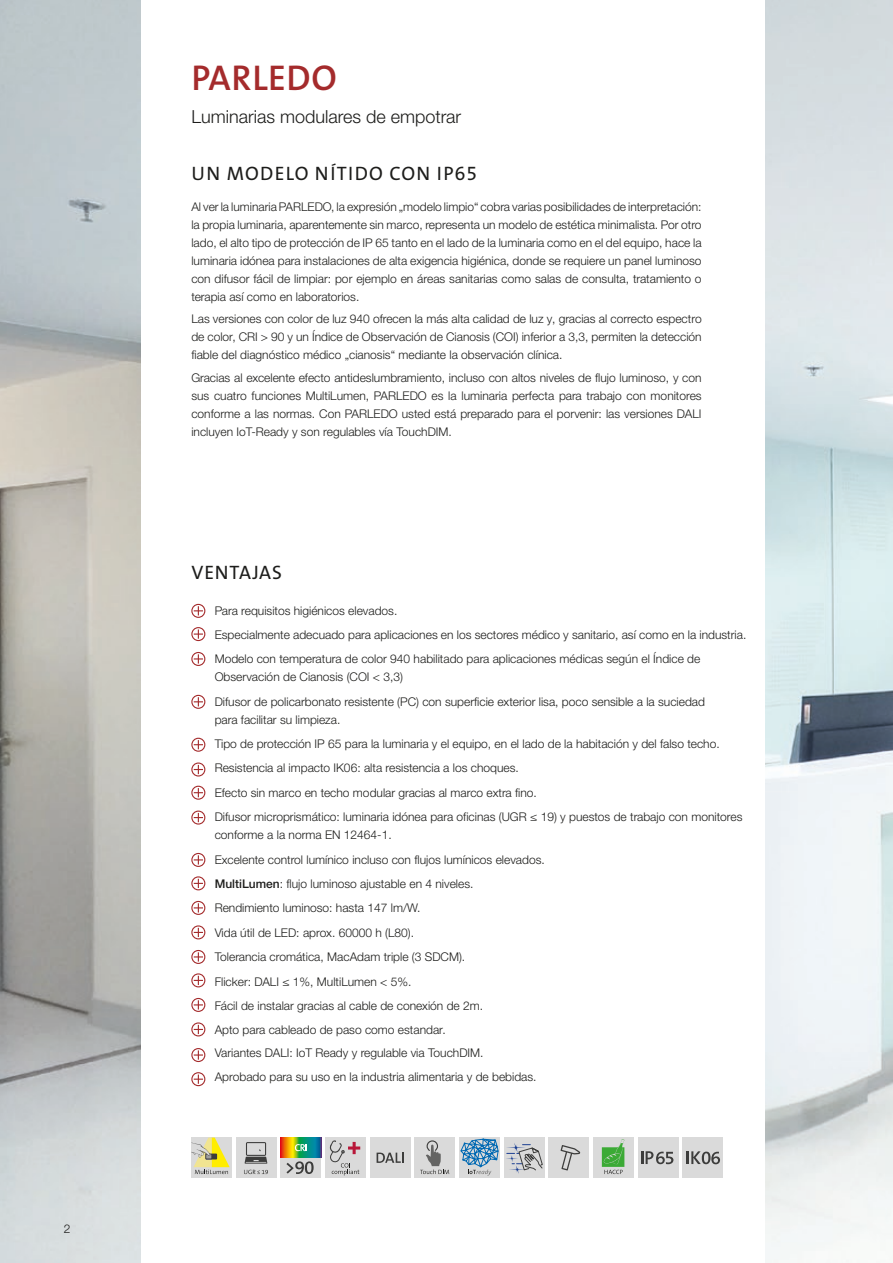
<style>
.page{position:relative;width:893px;height:1263px;background:#fff}
.page>*{position:absolute;margin:0;border:0;box-sizing:border-box;transform-origin:0 0}
.t1{font:600 36px "The Sans B W6";letter-spacing:.015em;color:#a42b2c}
.t2{font:19.5px "The Sans B W5 Plain";letter-spacing:.06em;color:#1d1d1b}
.t3{font:19.5px "The Sans B W5 Plain";letter-spacing:.04em;color:#1d1d1b}
.t4{font:300 18px "Helvetica Neue LTW1 G";color:#1d1d1b}
.t5{font:300 12px/18px "Helvetica Neue LTW1 G";color:#1d1d1b}
.s1{font-weight:500}
</style>
<div class="page">
<img style="left:765px;top:0;width:128px;height:1263px">
<img style="left:0;top:0;width:140px;height:1263px">
<div style="left:236px;top:1137px;width:40px;height:41px;background:#dadada"></div>
<svg style="left:244px;top:1170px;width:24px;height:4px"></svg>
<svg style="left:245px;top:1142px;width:22px;height:21px"></svg>
<div style="left:281px;top:1137px;width:40px;height:41px;background:#dadada"></div>
<svg style="left:281px;top:1137px;width:40px;height:21px"></svg>
<svg style="left:295px;top:1144px;width:12px;height:7px"></svg>
<svg style="left:286px;top:1161px;width:28px;height:13px"></svg>
<div style="left:325px;top:1137px;width:41px;height:41px;background:#dadada"></div>
<svg style="left:329px;top:1140px;width:31px;height:35px"></svg>
<div style="left:504px;top:1137px;width:40px;height:41px;background:#dadada"></div>
<svg style="left:506px;top:1143px;width:37px;height:31px"></svg>
<div style="left:593px;top:1137px;width:41px;height:41px;background:#dadada"></div>
<svg style="left:602px;top:1139px;width:22px;height:35px"></svg>
<div style="left:638px;top:1137px;width:40px;height:41px;background:#dadada"></div>
<svg style="left:641px;top:1151px;width:32px;height:13px"></svg>
<div style="left:682px;top:1137px;width:41px;height:41px;background:#dadada"></div>
<svg style="left:686px;top:1151px;width:34px;height:13px"></svg>
<div style="left:549px;top:1137px;width:40px;height:41px;background:#dadada"></div>
<svg style="left:561px;top:1145px;width:19px;height:25px"></svg>
<div style="left:415px;top:1137px;width:40px;height:41px;background:#dadada"></div>
<svg style="left:420px;top:1140px;width:29px;height:34px"></svg>
<div style="left:459px;top:1137px;width:41px;height:41px;background:#dadada"></div>
<svg style="left:461px;top:1138px;width:38px;height:37px"></svg>
<div style="left:370px;top:1137px;width:40px;height:41px;background:#dadada"></div>
<svg style="left:377px;top:1152px;width:27px;height:11px"></svg>
<div style="left:191px;top:1137px;width:41px;height:41px;background:#dadada"></div>
<svg style="left:191px;top:1137px;width:39px;height:37px"></svg>
<div style="left:191px;top:810px;width:14px;height:14px;border:1px solid #a42b2c;border-radius:50%"></div>
<svg style="left:194px;top:813px;width:9px;height:9px"></svg>
<div style="left:191px;top:853px;width:14px;height:14px;border:1px solid #a42b2c;border-radius:50%"></div>
<svg style="left:194px;top:855px;width:9px;height:9px"></svg>
<div style="left:191px;top:876px;width:14px;height:14px;border:1px solid #a42b2c;border-radius:50%"></div>
<svg style="left:194px;top:879px;width:9px;height:9px"></svg>
<div style="left:191px;top:901px;width:14px;height:14px;border:1px solid #a42b2c;border-radius:50%"></div>
<svg style="left:194px;top:903px;width:9px;height:9px"></svg>
<div style="left:191px;top:925px;width:14px;height:14px;border:1px solid #a42b2c;border-radius:50%"></div>
<svg style="left:194px;top:928px;width:9px;height:9px"></svg>
<div style="left:191px;top:950px;width:14px;height:14px;border:1px solid #a42b2c;border-radius:50%"></div>
<svg style="left:194px;top:952px;width:9px;height:9px"></svg>
<div style="left:191px;top:973px;width:14px;height:14px;border:1px solid #a42b2c;border-radius:50%"></div>
<svg style="left:194px;top:976px;width:9px;height:9px"></svg>
<div style="left:191px;top:998px;width:14px;height:14px;border:1px solid #a42b2c;border-radius:50%"></div>
<svg style="left:194px;top:1000px;width:9px;height:9px"></svg>
<div style="left:191px;top:1022px;width:14px;height:14px;border:1px solid #a42b2c;border-radius:50%"></div>
<svg style="left:194px;top:1025px;width:9px;height:9px"></svg>
<div style="left:191px;top:1048px;width:14px;height:14px;border:1px solid #a42b2c;border-radius:50%"></div>
<svg style="left:194px;top:1050px;width:9px;height:10px"></svg>
<div style="left:191px;top:1072px;width:14px;height:14px;border:1px solid #a42b2c;border-radius:50%"></div>
<svg style="left:194px;top:1074px;width:9px;height:10px"></svg>
<div style="left:191px;top:762px;width:14px;height:14px;border:1px solid #a42b2c;border-radius:50%"></div>
<svg style="left:194px;top:765px;width:9px;height:9px"></svg>
<div style="left:191px;top:738px;width:14px;height:14px;border:1px solid #a42b2c;border-radius:50%"></div>
<svg style="left:194px;top:740px;width:9px;height:9px"></svg>
<div style="left:191px;top:695px;width:14px;height:14px;border:1px solid #a42b2c;border-radius:50%"></div>
<svg style="left:194px;top:697px;width:9px;height:9px"></svg>
<div style="left:191px;top:652px;width:14px;height:14px;border:1px solid #a42b2c;border-radius:50%"></div>
<svg style="left:194px;top:654px;width:9px;height:10px"></svg>
<div style="left:191px;top:786px;width:14px;height:14px;border:1px solid #a42b2c;border-radius:50%"></div>
<svg style="left:194px;top:788px;width:9px;height:9px"></svg>
<div style="left:191px;top:627px;width:14px;height:14px;border:1px solid #a42b2c;border-radius:50%"></div>
<svg style="left:194px;top:629px;width:9px;height:10px"></svg>
<div style="left:191px;top:604px;width:14px;height:14px;border:1px solid #a42b2c;border-radius:50%"></div>
<svg style="left:194px;top:606px;width:9px;height:9px"></svg>
<p class="t5" style="left:64px;top:1220px;width:8px">2</p>
<h1 class="t1" style="left:192px;top:55px;width:147px">PARLEDO</h1>
<h3 class="t4" style="left:191px;top:106px;width:271px">Luminarias modulares de empotrar</h3>
<h2 class="t2" style="left:191px;top:161px;width:287px">UN MODELO NÍTIDO CON IP65</h2>
<p class="t5" style="left:191px;top:198px;width:512px;text-align:justify">Al ver la luminaria PARLEDO, la expresión „modelo limpio“ cobra varias posibilidades de interpretación: la propia luminaria, aparentemente sin marco, representa un modelo de estética minimalista. Por otro lado, el alto tipo de protección de IP 65 tanto en el lado de la luminaria como en el del equipo, hace la luminaria idónea para instalaciones de alta exigencia higiénica, donde se requiere un panel luminoso con difusor fácil de limpiar: por ejemplo en áreas sanitarias como salas de consulta, tratamiento o terapia así como en laboratorios.</p>
<p class="t5" style="left:191px;top:310px;width:512px;text-align:justify">Las versiones con color de luz 940 ofrecen la más alta calidad de luz y, gracias al correcto espectro de color, CRI &gt; 90 y un Índice de Observación de Cianosis (COI) inferior a 3,3, permiten la detección fiable del diagnóstico médico „cianosis“ mediante la observación clínica.</p>
<p class="t5" style="left:191px;top:368px;width:512px;text-align:justify">Gracias al excelente efecto antideslumbramiento, incluso con altos niveles de flujo luminoso, y con sus cuatro funciones MultiLumen, PARLEDO es la luminaria perfecta para trabajo con monitores conforme a las normas. Con PARLEDO usted está preparado para el porvenir: las versiones DALI incluyen IoT-Ready y son regulables vía TouchDIM.</p>
<h2 class="t3" style="left:191px;top:560px;width:92px">VENTAJAS</h2>
<p class="t5" style="left:215px;top:598px;width:533px;line-height:24.5px">Para requisitos higiénicos elevados.<br>Especialmente adecuado para aplicaciones en los sectores médico y sanitario, así como en la industria.<br>Modelo con temperatura de color 940 habilitado para aplicaciones médicas según el Índice de</p>
<p class="t5" style="left:215px;top:665px;width:492px;line-height:24.5px">Observación de Cianosis (COI &lt; 3,3)<br>Difusor de policarbonato resistente (PC) con superficie exterior lisa, poco sensible a la suciedad</p>
<p class="t5" style="left:215px;top:707px;width:529px;line-height:24.5px">para facilitar su limpieza.<br>Tipo de protección IP 65 para la luminaria y el equipo, en el lado de la habitación y del falso techo.<br>Resistencia al impacto IK06: alta resistencia a los choques.<br>Efecto sin marco en techo modular gracias al marco extra fino.<br>Difusor microprismático: luminaria idónea para oficinas (UGR ≤ 19) y puestos de trabajo con monitores</p>
<p class="t5" style="left:215px;top:823px;width:332px;line-height:24.2px">conforme a la norma EN 12464-1.<br>Excelente control lumínico incluso con flujos lumínicos elevados.<br><span class="s1">MultiLumen</span>: flujo luminoso ajustable en 4 niveles.<br>Rendimiento luminoso: hasta 147 lm/W.<br>Vida útil de LED: aprox. 60000 h (L80).<br>Tolerancia cromática, MacAdam triple (3 SDCM).<br>Flicker: DALI ≤ 1%, MultiLumen &lt; 5%.<br>Fácil de instalar gracias al cable de conexión de 2m.<br>Apto para cableado de paso como estandar.<br>Variantes DALI: IoT Ready y regulable via TouchDIM.<br>Aprobado para su uso en la industria alimentaria y de bebidas.</p>
</div>
